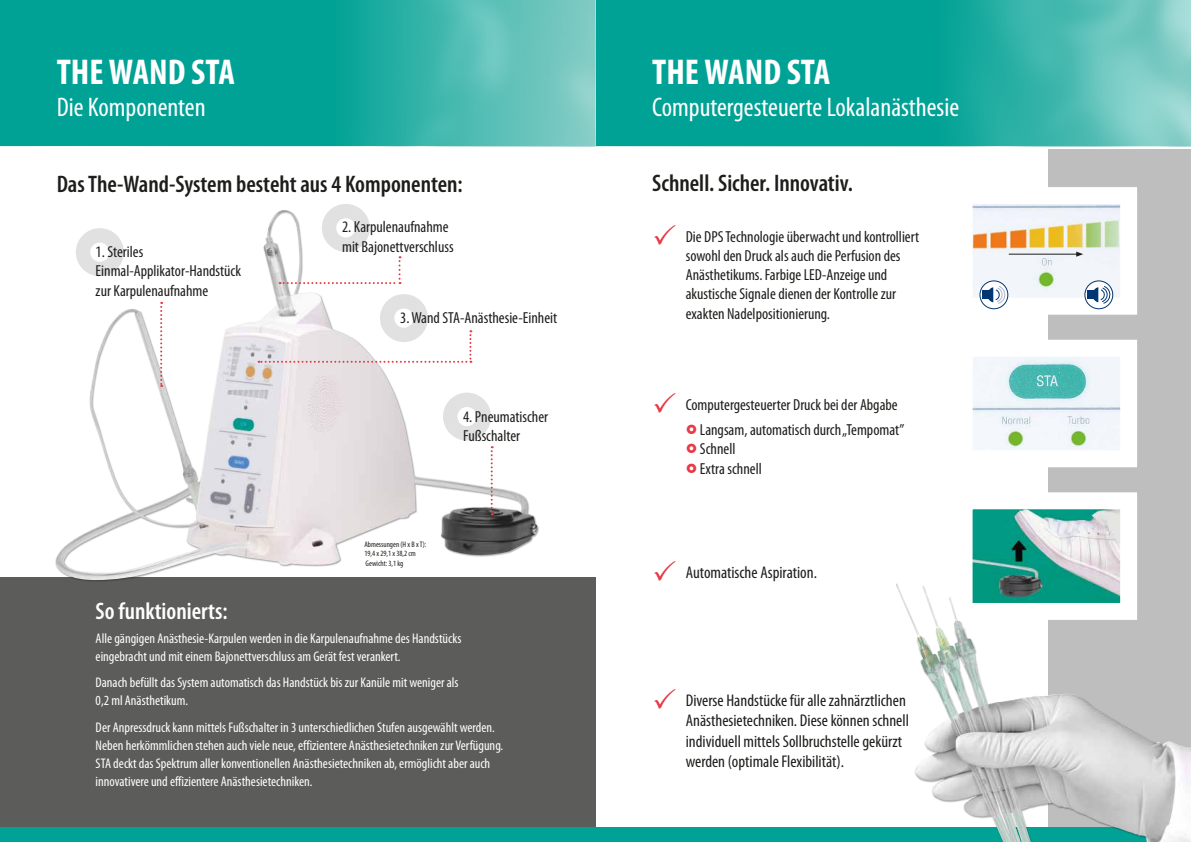
<style>
.page{position:relative;width:1191px;height:842px;background:#fff}
.page>*{position:absolute;margin:0;border:0;box-sizing:border-box;transform-origin:0 0}
.t1{font:700 condensed 36px "Myriad Pro";color:#fff}
.t2{font:condensed 27px "Myriad Pro";color:#fff}
.t3{font:600 condensed 24px "Myriad Pro";color:#1d1d1b}
.t4{font:600 condensed 24px "Myriad Pro";color:#fff}
.t5{font:condensed 17px/20.4px "Myriad Pro";color:#1d1d1b}
.t6{font:condensed 16px/19.2px "Myriad Pro";color:#1d1d1b}
.t7{font:condensed 14px/18px "Myriad Pro";color:#fff}
.t8{font:condensed 8px/9.6px "Myriad Pro";color:#1d1d1b}
</style>
<div class="page">
<div style="left:0;top:578px;width:595px;height:264px;background:#5c5c5b"></div>
<div style="left:1048px;top:149px;width:143px;height:693px;background:#bebebe"></div>
<div style="left:0;top:828px;width:1191px;height:14px;background:#00a295"></div>
<svg style="left:0;top:0;width:595px;height:146px;background:#1faca1"></svg>
<svg style="left:596px;top:0;width:595px;height:146px;background:#1faca1"></svg>
<img style="left:973px;top:205px;width:146px;height:92px">
<div style="left:955px;top:187px;width:182px;height:128px;border:17px solid #fff"></div>
<img style="left:973px;top:358px;width:146px;height:91px">
<div style="left:955px;top:340px;width:182px;height:127px;border:17px solid #fff"></div>
<img style="left:973px;top:510px;width:146px;height:73px">
<div style="left:955px;top:492px;width:182px;height:128px;border:17px solid #fff"></div>
<img style="left:54px;top:211px;width:483px;height:370px">
<div style="left:895px;top:583px;width:296px;height:259px;background:#1d1d1b;opacity:.4"></div>
<img style="left:896px;top:583px;width:90px;height:233px">
<svg style="left:160px;top:302px;width:2px;height:85px"></svg>
<svg style="left:259px;top:294px;width:212px;height:69px"></svg>
<svg style="left:443px;top:393px;width:50px;height:122px"></svg>
<svg style="left:280px;top:204px;width:120px;height:80px"></svg>
<svg style="left:1085px;top:281px;width:27px;height:28px"></svg>
<div style="left:1084px;top:281px;width:29px;height:28px;border:1px solid #003671;border-radius:50%"></div>
<div style="left:1086px;top:291px;width:8px;height:8px;background:#003671"></div>
<svg style="left:1091px;top:285px;width:19px;height:19px"></svg>
<svg style="left:980px;top:281px;width:27px;height:28px"></svg>
<div style="left:979px;top:281px;width:29px;height:28px;border:1px solid #003671;border-radius:50%"></div>
<div style="left:981px;top:291px;width:8px;height:8px;background:#003671"></div>
<svg style="left:985px;top:285px;width:20px;height:20px"></svg>
<hr style="left:1008px;top:254px;width:69px;height:1px;background:#1d1d1b">
<svg style="left:1076px;top:252px;width:7px;height:5px"></svg>
<h1 class="t1" style="left:57px;top:52px;width:180px">THE WAND STA</h1>
<h2 class="t2" style="left:57px;top:91px;width:150px">Die Komponenten</h2>
<h3 class="t3" style="left:57px;top:171px;width:407px">Das The-Wand-System besteht aus 4 Komponenten:</h3>
<p class="t6" style="left:96px;top:241px;width:147px;line-height:19.8px">1. Steriles<br>Einmal-Applikator-Handstück zur Karpulenaufnahme</p>
<p class="t6" style="left:342px;top:217px;width:113px">2. Karpulenaufnahme mit Bajonettverschluss</p>
<p class="t6" style="left:400px;top:308px;width:158px">3. Wand STA-Anästhesie-Einheit</p>
<p class="t6" style="left:463px;top:407px;width:87px">4. Pneumatischer<br>Fußschalter</p>
<p class="t8" style="left:364px;top:539px;width:63px">Abmessungen (H x B x T):<br>19,4 x 29,1 x 38,2 cm<br>Gewicht: 3,1 kg</p>
<h3 class="t4" style="left:96px;top:598px;width:134px">So funktionierts:</h3>
<p class="t7" style="left:96px;top:629px;width:367px">Alle gängigen Anästhesie-Karpulen werden in die Karpulenaufnahme des Handstücks eingebracht und mit einem Bajonettverschluss am Gerät fest verankert.</p>
<p class="t7" style="left:96px;top:673px;width:364px">Danach befüllt das System automatisch das Handstück bis zur Kanüle mit weniger als<br>0,2 ml Anästhetikum.</p>
<p class="t7" style="left:96px;top:718px;width:409px">Der Anpressdruck kann mittels Fußschalter in 3 unterschiedlichen Stufen ausgewählt werden.<br>Neben herkömmlichen stehen auch viele neue, effizientere Anästhesietechniken zur Verfügung.<br>STA deckt das Spektrum aller konventionellen Anästhesietechniken ab, ermöglicht aber auch innovativere und effizientere Anästhesietechniken.</p>
<h1 class="t1" style="left:652px;top:52px;width:180px">THE WAND STA</h1>
<h2 class="t2" style="left:652px;top:91px;width:308px">Computergesteuerte Lokalanästhesie</h2>
<h3 class="t3" style="left:652px;top:170px;width:202px">Schnell. Sicher. Innovativ.</h3>
<p class="t6" style="left:686px;top:227px;width:235px">Die DPS Technologie überwacht und kontrolliert sowohl den Druck als auch die Perfusion des Anästhetikums. Farbige LED-Anzeige und akustische Signale dienen der Kontrolle zur exakten Nadelpositionierung.</p>
<p class="t6" style="left:700px;top:392px;width:206px;line-height:24.9px;text-indent:-14px">Computergesteuerter Druck bei der Abgabe<br>Langsam, automatisch durch „Tempomat”</p>
<p class="t6" style="left:700px;top:439px;width:63px">Schnell<br>Extra schnell</p>
<p class="t5" style="left:686px;top:561px;width:133px">Automatische Aspiration.</p>
<p class="t5" style="left:686px;top:690px;width:225px">Diverse Handstücke für alle zahnärztlichen Anästhesietechniken. Diese können schnell individuell mittels Sollbruchstelle gekürzt werden (optimale Flexibilität).</p>
</div>
